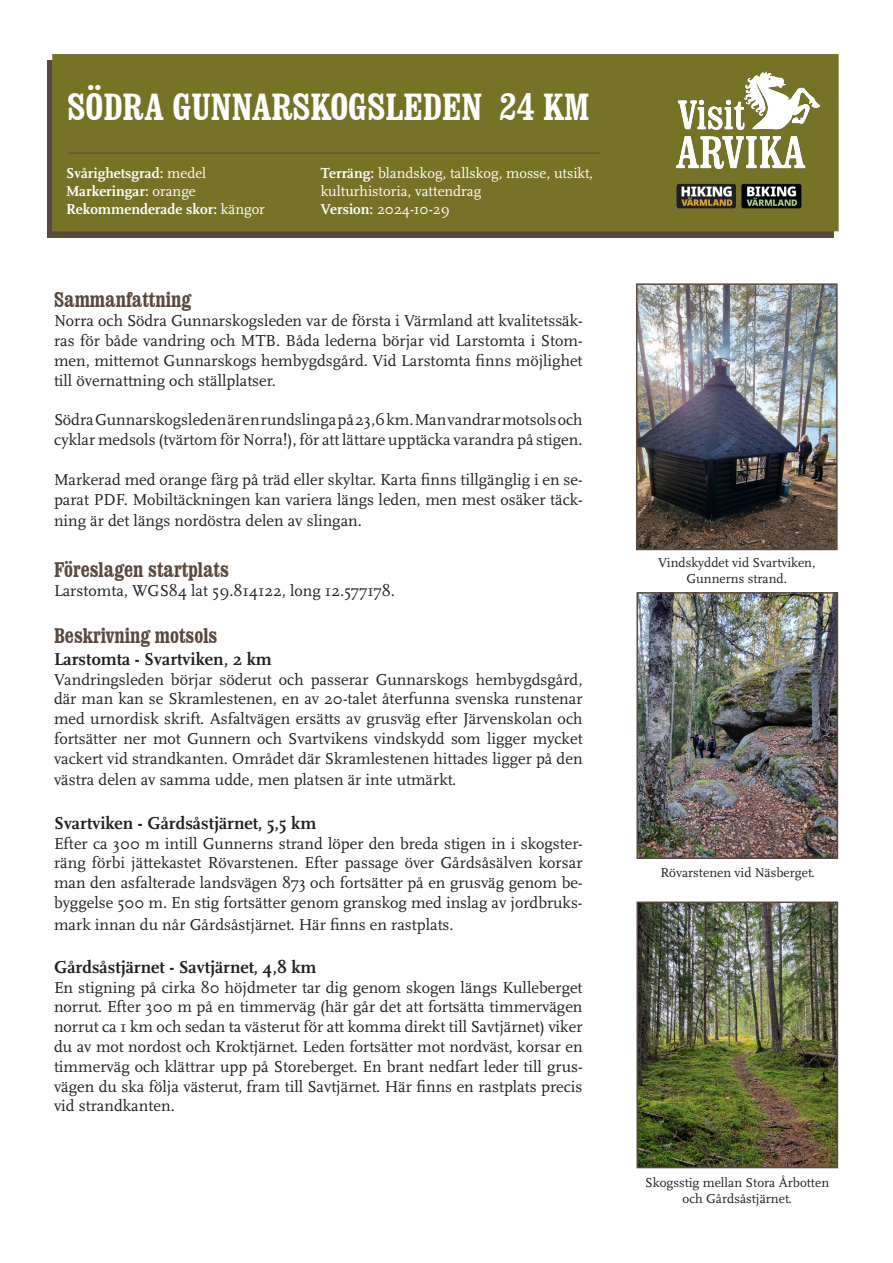
<style>
.page{position:relative;width:893px;height:1263px;background:#fff}
.page>*{position:absolute;margin:0;border:0;box-sizing:border-box;transform-origin:0 0}
.t1{font:700 condensed 37.5px "Clarendon BT";color:#fff}
.t2{font:700 condensed 21px "Clarendon BT";color:#5a493f}
.t3{font:700 18px "Scala Pro";color:#231f20}
.t4{font:16.5px/19.8px "Scala Pro";color:#231f20;text-align:justify}
.t5{font:15px/18px "Scala Pro";color:#fff}
.t6{font:700 15px "Scala Pro";color:#fff}
.t7{font:13.5px/16.2px "Scala Pro";color:#231f20;text-align:center}
.s1{font-weight:400}
.s2{font-weight:700}
</style>
<div class="page">
<div style="left:47px;top:60px;width:787px;height:177px;background:linear-gradient(to right,#5a493f,#5a493f)"></div>
<div style="left:53px;top:55px;width:785px;height:176px;background:#767326"></div>
<div style="left:52px;top:54px;width:787px;height:177px;border:2px solid #78762e"></div>
<hr style="left:68px;top:153px;width:532px;height:1px;background:#5a493f">
<img style="left:677px;top:71px;width:143px;height:97px">
<img style="left:676px;top:184px;width:60px;height:24px">
<img style="left:741px;top:184px;width:60px;height:24px">
<img style="left:639px;top:286px;width:196px;height:261px">
<div style="left:636px;top:283px;width:202px;height:267px;border:2px solid #5a493f"></div>
<img style="left:639px;top:595px;width:196px;height:261px">
<div style="left:636px;top:592px;width:202px;height:267px;border:2px solid #5a493f"></div>
<img style="left:639px;top:904px;width:196px;height:261px">
<div style="left:636px;top:901px;width:202px;height:267px;border:2px solid #5a493f"></div>
<p class="t1" style="left:68px;top:84px;width:523px">SÖDRA GUNNARSKOGSLEDEN 24 KM</p>
<p class="t6" style="left:66px;top:165px;width:142px">Svårighetsgrad: <span class="s1">medel</span></p>
<p class="t6" style="left:66px;top:183px;width:131px">Markeringar: <span class="s1">orange</span></p>
<p class="t6" style="left:66px;top:201px;width:200px">Rekommenderade skor: <span class="s1">kängor</span></p>
<p class="t5" style="left:321px;top:164px;width:274px"><span class="s2">Terräng:</span> blandskog, tallskog, mosse, utsikt, kulturhistoria, vattendrag</p>
<p class="t5" style="left:321px;top:200px;width:131px"><span class="s2">Version:</span> 2024-10-29</p>
<p class="t2" style="left:54px;top:286px;width:139px">Sammanfattning</p>
<p class="t4" style="left:54px;top:311px;width:530px">Norra och Södra Gunnarskogsleden var de första i Värmland att kvalitetssäk&shy;ras för både vandring och MTB. Båda lederna börjar vid Larstomta i Stom&shy;men, mittemot Gunnarskogs hembygdsgård. Vid Larstomta finns möjlighet till övernattning och ställplatser.</p>
<p class="t4" style="left:54px;top:410px;width:530px">Södra Gunnarskogsleden är en rundslinga på 23,6 km. Man vandrar motsols och cyklar medsols (tvärtom för Norra!), för att lättare upptäcka varandra på stigen.</p>
<p class="t4" style="left:54px;top:470px;width:530px">Markerad med orange färg på träd eller skyltar. Karta finns tillgänglig i en se&shy;parat PDF. Mobiltäckningen kan variera längs leden, men mest osäker täck-</p>
<p class="t4" style="left:54px;top:511px;width:309px">ning är det längs nordöstra delen av slingan.</p>
<p class="t2" style="left:54px;top:556px;width:176px">Föreslagen startplats</p>
<p class="t4" style="left:54px;top:581px;width:343px">Larstomta, WGS84 lat 59.814122, long 12.577178.</p>
<p class="t2" style="left:54px;top:623px;width:165px">Beskrivning motsols</p>
<p class="t3" style="left:54px;top:649px;width:219px">Larstomta - Svartviken, 2 km</p>
<p class="t4" style="left:54px;top:670px;width:530px">Vandringsleden börjar söderut och passerar Gunnarskogs hembygdsgård, där man kan se Skramlestenen, en av 20-talet återfunna svenska runstenar med urnordisk skrift. Asfaltvägen ersätts av grusväg efter Järvenskolan och fortsätter ner mot Gunnern och Svartvikens vindskydd som ligger mycket vackert vid strandkanten. Området där Skramlestenen hittades ligger på den</p>
<p class="t4" style="left:54px;top:770px;width:404px">västra delen av samma udde, men platsen är inte utmärkt.</p>
<p class="t3" style="left:54px;top:812px;width:264px">Svartviken - Gårdsåstjärnet, 5,5 km</p>
<p class="t4" style="left:54px;top:833px;width:530px">Efter ca 300 m intill Gunnerns strand löper den breda stigen in i skogster&shy;räng förbi jättekastet Rövarstenen. Efter passage över Gårdsåsälven korsar man den asfalterade landsvägen 873 och fortsätter på en grusväg genom be&shy;byggelse 500 m. En stig fortsätter genom granskog med inslag av jordbruks-</p>
<p class="t4" style="left:54px;top:914px;width:401px">mark innan du når Gårdsåstjärnet. Här finns en rastplats.</p>
<p class="t3" style="left:54px;top:956px;width:264px">Gårdsåstjärnet - Savtjärnet, 4,8 km</p>
<p class="t4" style="left:54px;top:977px;width:530px">En stigning på cirka 80 höjdmeter tar dig genom skogen längs Kulleberget norrut. Efter 300 m på en timmerväg (här går det att fortsätta timmervägen norrut ca 1 km och sedan ta västerut för att komma direkt till Savtjärnet) viker du av mot nordost och Kroktjärnet. Leden fortsätter mot nordväst, korsar en timmerväg och klättrar upp på Storeberget. En brant nedfart leder till grus&shy;vägen du ska följa västerut, fram till Savtjärnet. Här finns en rastplats precis vid strandkanten.</p>
<p class="t7" style="left:658px;top:554px;width:159px">Vindskyddet vid Svartviken,</p>
<p class="t7" style="left:686px;top:570px;width:102px">Gunnerns strand.</p>
<p class="t7" style="left:660px;top:864px;width:156px">Rövarstenen vid Näsberget.</p>
<p class="t7" style="left:645px;top:1175px;width:185px">Skogsstig mellan Stora Årbotten och Gårdsåstjärnet.</p>
</div>
